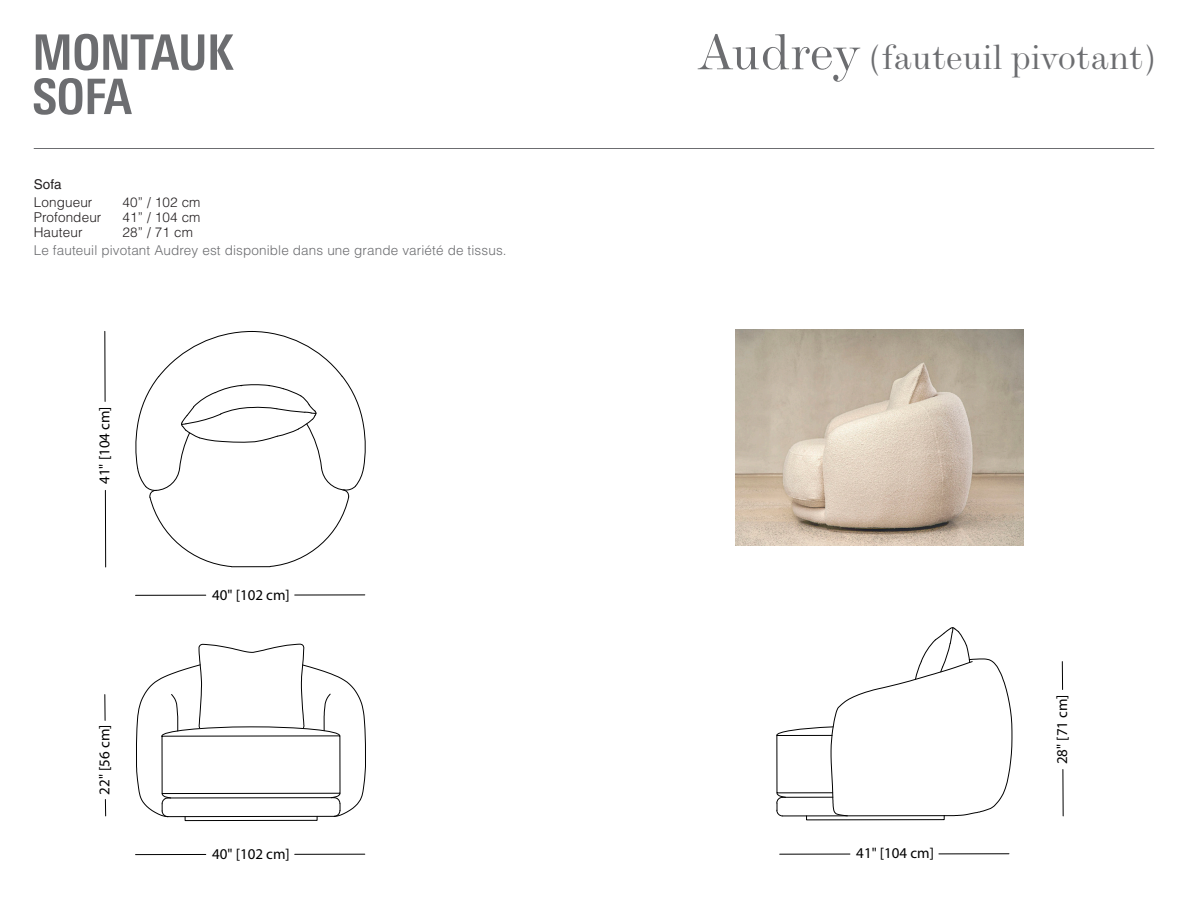
<style>
.page{position:relative;width:1188px;height:918px;background:#fff}
.page>*{position:absolute;margin:0;border:0;box-sizing:border-box;transform-origin:0 0}
.t1{font:expanded 36px "Modern MT Pro";color:#6c6d70}
.t2{font:15px "Myriad Pro";color:#000}
.t3{font:300 13.5px "Helvetica LT Std";letter-spacing:.01em;color:#6c6d70}
.t4{font:300 13.5px "Helvetica LT Std";letter-spacing:.01em;color:#231f20}
.t5{font:13.5px "Helvetica LT Std";color:#231f20}
.s1{font-size:51.45px}
</style>
<div class="page">
<hr style="left:136px;top:595px;width:70px;height:1px;background:#000">
<hr style="left:295px;top:595px;width:70px;height:1px;background:#000">
<svg style="left:135px;top:331px;width:231px;height:236px"></svg>
<div style="left:185px;top:816px;width:132px;height:5px;border:1px solid #000"></div>
<svg style="left:136px;top:643px;width:230px;height:174px"></svg>
<div style="left:806px;top:815px;width:139px;height:5px;border:1px solid #000"></div>
<svg style="left:776px;top:627px;width:237px;height:190px"></svg>
<hr style="left:136px;top:854px;width:70px;height:1px;background:#000">
<hr style="left:295px;top:854px;width:70px;height:1px;background:#000">
<svg style="left:105px;top:799px;width:1px;height:17px"></svg>
<svg style="left:104px;top:695px;width:1px;height:25px"></svg>
<hr style="left:1063px;top:770px;width:1px;height:46px;background:#000">
<svg style="left:1062px;top:662px;width:1px;height:28px"></svg>
<hr style="left:105px;top:490px;width:1px;height:77px;background:#000">
<hr style="left:104px;top:331px;width:1px;height:70px;background:#000">
<hr style="left:780px;top:854px;width:70px;height:1px;background:#000">
<hr style="left:939px;top:853px;width:70px;height:1px;background:#000">
<hr style="left:34px;top:148px;width:1120px;height:1px;background:#6c6d70">
<svg style="left:34px;top:78px;width:98px;height:37px"></svg>
<svg style="left:36px;top:34px;width:198px;height:36px"></svg>
<img style="left:735px;top:329px;width:288px;height:216px">
<p class="t5" style="left:34px;top:176px;width:29px">Sofa</p>
<p class="t4" style="left:34px;top:194px;width:60px">Longueur</p>
<p class="t4" style="left:123px;top:194px;width:80px">40” / 102 cm</p>
<p class="t4" style="left:34px;top:209px;width:69px">Profondeur</p>
<p class="t4" style="left:123px;top:209px;width:80px">41” / 104 cm</p>
<p class="t4" style="left:34px;top:224px;width:50px">Hauteur</p>
<p class="t4" style="left:123px;top:224px;width:72px">28” / 71 cm</p>
<p class="t3" style="left:34px;top:242px;width:474px">Le fauteuil pivotant Audrey est disponible dans une grande variété de tissus.</p>
<p class="t2" style="left:95px;top:484px;width:79px;rotate:-90deg">41" [104 cm]</p>
<p class="t2" style="left:95px;top:795px;width:71px;rotate:-90deg">22" [56 cm]</p>
<p class="t2" style="left:212px;top:585px;width:79px">40" [102 cm]</p>
<p class="t2" style="left:212px;top:845px;width:79px">40" [102 cm]</p>
<h1 class="t1" style="left:697px;top:35px;width:460px"><span class="s1">Audrey</span> (fauteuil pivotant)</h1>
<p class="t2" style="left:856px;top:844px;width:79px">41" [104 cm]</p>
<p class="t2" style="left:1053px;top:764px;width:71px;rotate:-90deg">28" [71 cm]</p>
</div>
